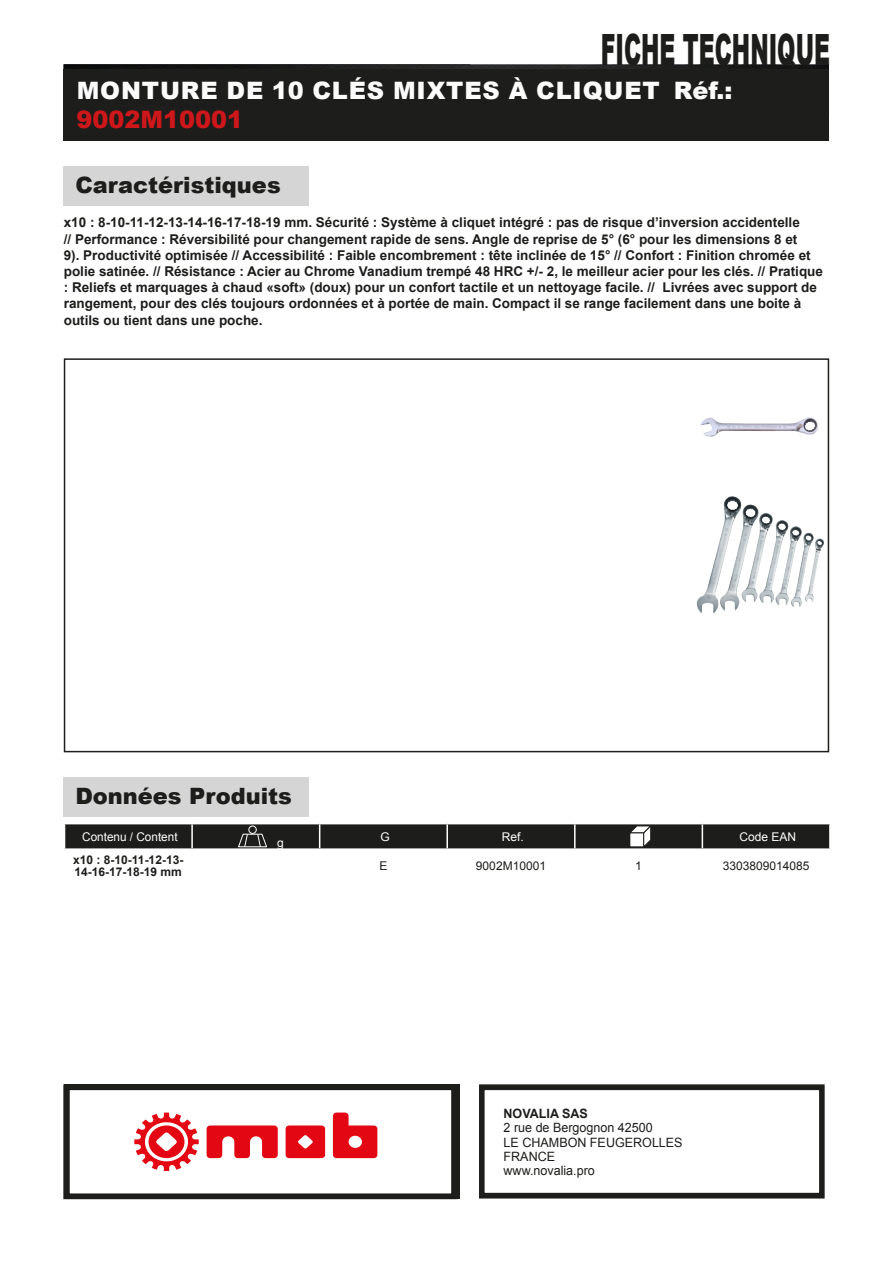
<style>
.page{position:relative;width:893px;height:1263px;background:#fff}
.page>*{position:absolute;margin:0;border:0;box-sizing:border-box;transform-origin:0 0}
.t1{font:900 43.2px "Arial";color:#1d1d1b;scale:.51 1}
.t2{font:900 24px "Arial";letter-spacing:.035em;color:#fcfcfc}
.t3{font:900 24px "Arial";color:#cd171a}
.t4{font:900 22.5px "Arial";color:#1d1d1b}
.t5{font:700 13.5px/16.2px "Arial";color:#1d1d1b}
.t6{font:12.9px/14.2px "Arial";color:#1d1d1b}
.t7{font:700 12.9px "Arial";color:#1d1d1b}
.t8{font:700 12px/12px "Arial";color:#1d1d1b}
.t9{font:12px "Arial";color:#fff}
.t10{font:12px "Arial";color:#1d1d1b}
</style>
<div class="page">
<img style="left:64px;top:64px;width:765px;height:5px">
<div style="left:64px;top:69px;width:765px;height:72px;background:#1d1d1b"></div>
<div style="left:479px;top:1084px;width:346px;height:114px;border:6px solid #1d1d1b"></div>
<div style="left:64px;top:166px;width:245px;height:40px;background:#d5d5d5"></div>
<div style="left:64px;top:358px;width:765px;height:394px;border:2px solid #1d1d1b"></div>
<div style="left:64px;top:777px;width:245px;height:40px;background:#d5d5d5"></div>
<svg style="left:64px;top:824px;width:766px;height:25px;background:#2d2d2b"></svg>
<img style="left:701px;top:417px;width:117px;height:20px">
<img style="left:697px;top:496px;width:63px;height:118px">
<div style="left:64px;top:1084px;width:393px;height:115px;border:6px solid #1d1d1b"></div>
<svg style="left:207px;top:1125px;width:71px;height:33px"></svg>
<svg style="left:286px;top:1125px;width:39px;height:33px"></svg>
<svg style="left:134px;top:1112px;width:65px;height:59px"></svg>
<svg style="left:333px;top:1112px;width:44px;height:46px"></svg>
<h1 class="t1" style="left:601px;top:18px;width:451px">FICHE TECHNIQUE</h1>
<h2 class="t2" style="left:77px;top:73px;width:657px">MONTURE DE 10 CLÉS MIXTES À CLIQUET Réf.:</h2>
<h2 class="t3" style="left:76px;top:102px;width:168px">9002M10001</h2>
<h3 class="t4" style="left:75px;top:168px;width:207px">Caractéristiques</h3>
<p class="t5" style="left:64px;top:215px;width:761px">x10 : 8-10-11-12-13-14-16-17-18-19 mm. Sécurité : Système à cliquet intégré : pas de risque d’inversion accidentelle<br>// Performance : Réversibilité pour changement rapide de sens. Angle de reprise de 5° (6° pour les dimensions 8 et<br>9). Productivité optimisée // Accessibilité : Faible encombrement : tête inclinée de 15° // Confort : Finition chromée et polie satinée. // Résistance : Acier au Chrome Vanadium trempé 48 HRC +/- 2, le meilleur acier pour les clés. // Pratique : Reliefs et marquages à chaud «soft» (doux) pour un confort tactile et un nettoyage facile. // Livrées avec support de rangement, pour des clés toujours ordonnées et à portée de main. Compact il se range facilement dans une boite à outils ou tient dans une poche.</p>
<h3 class="t4" style="left:75px;top:780px;width:218px">Données Produits</h3>
<p class="t9" style="left:82px;top:828px;width:97px">Contenu / Content</p>
<p class="t9" style="left:277px;top:834px;width:8px">g</p>
<p class="t9" style="left:380px;top:828px;width:11px">G</p>
<p class="t9" style="left:502px;top:828px;width:24px">Ref.</p>
<p class="t9" style="left:739px;top:828px;width:58px">Code EAN</p>
<p class="t8" style="left:73px;top:854px;width:112px">x10 : 8-10-11-12-13-<br>14-16-17-18-19 mm</p>
<p class="t10" style="left:379px;top:857px;width:10px">E</p>
<p class="t10" style="left:476px;top:857px;width:72px">9002M10001</p>
<p class="t10" style="left:635px;top:857px;width:8px">1</p>
<p class="t10" style="left:723px;top:857px;width:88px">3303809014085</p>
<p class="t7" style="left:504px;top:1105px;width:86px">NOVALIA SAS</p>
<p class="t6" style="left:504px;top:1121px;width:181px">2 rue de Bergognon 42500<br>LE CHAMBON FEUGEROLLES<br>FRANCE<br>www.novalia.pro</p>
</div>
